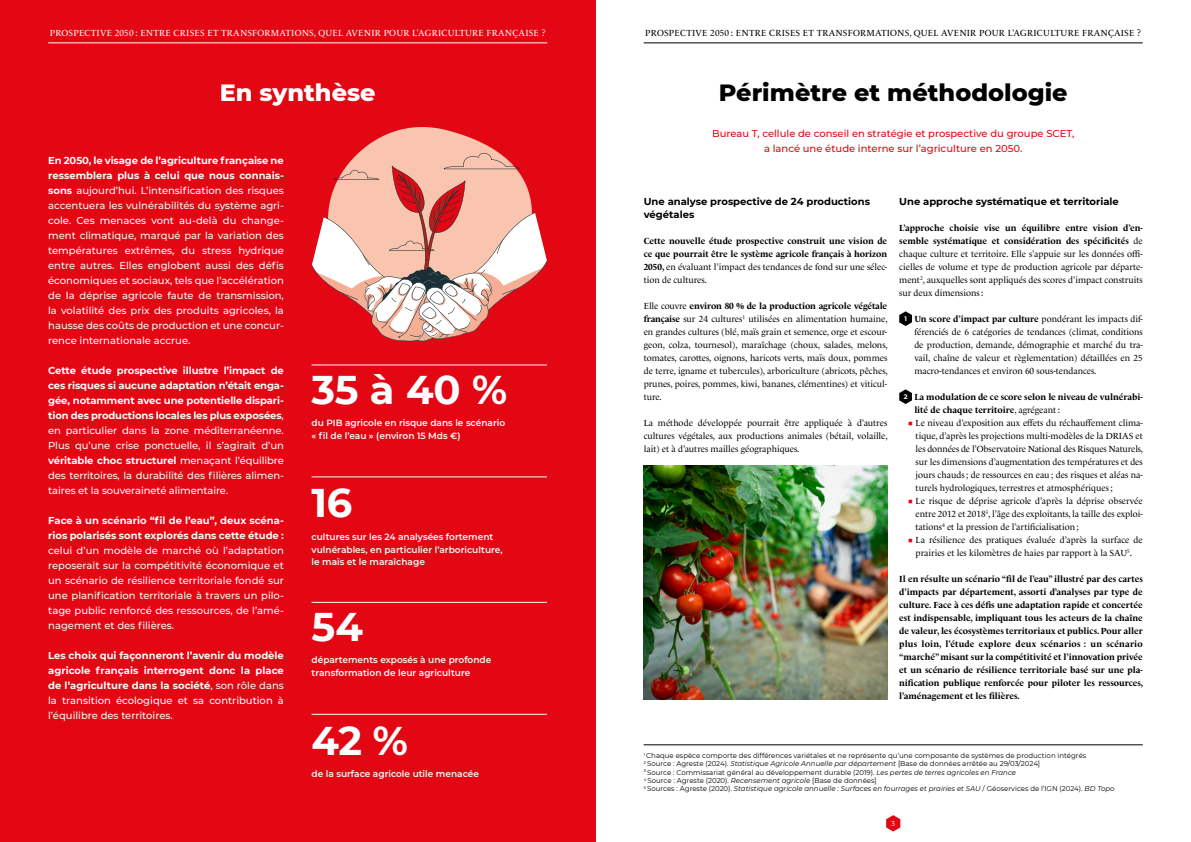
<style>
.page{position:relative;width:1191px;height:842px;background:#fff}
.page>*{position:absolute;margin:0;border:0;box-sizing:border-box;transform-origin:0 0}
.t1{font:700 40px "Montserrat";letter-spacing:-.01em;color:#fff}
.t2{font:800 24px "Montserrat";color:#000}
.t3{font:800 24px "Montserrat";color:#fff}
.t4{font:500 10px/15px "Montserrat";color:#fff;text-align:justify}
.t5{font:700 10px/15px "Montserrat";color:#fff;text-align:justify}
.t6{font:500 10px/15px "Montserrat";color:#e30613;text-align:center}
.t7{font:700 10px/13px "Montserrat";color:#000}
.t8{font:9px/13px "Le Monde Livre Std";color:#000;text-align:justify}
.t9{font:700 9px/13px "Le Monde Livre Std";color:#000;text-align:justify}
.t10{font:600 9px/13px "Montserrat";color:#fff}
.t11{font:9px "Le Monde Livre Std";letter-spacing:.02em;color:#fff}
.t12{font:9px "Le Monde Livre Std";letter-spacing:.02em;color:#000}
.t13{font:7px/8.4px "Montserrat";color:#000}
.t14{font:7px "Montserrat";color:#fff}
.s1{font-weight:700}
.s2{font-weight:500}
.s3{font-weight:400}
.s4{font-family:"Montserrat";font-weight:700;font-size:6.5px;color:#fff}
.s5{font-family:"Montserrat";font-size:6.5px;color:#fff}
.s6{font-family:"Montserrat";font-weight:600;color:#e30613}
.s7{font-style:italic}
</style>
<div class="page">
<svg style="left:886px;top:815px;width:14px;height:16px"></svg>
<div style="left:0;top:0;width:595px;height:842px;background:#e30613"></div>
<hr style="left:48px;top:43px;width:499px;height:1px;background:#fff">
<hr style="left:643px;top:43px;width:499px;height:1px;background:#000">
<hr style="left:311px;top:365px;width:236px;height:1px;background:#fff">
<hr style="left:311px;top:602px;width:236px;height:1px;background:#fff">
<hr style="left:311px;top:714px;width:236px;height:1px;background:#fff">
<hr style="left:311px;top:477px;width:236px;height:1px;background:#fff">
<svg style="left:899px;top:311px;width:13px;height:15px"></svg>
<svg style="left:899px;top:389px;width:13px;height:15px"></svg>
<hr style="left:643px;top:745px;width:499px;height:1px;background:#000">
<img style="left:643px;top:465px;width:244px;height:234px">
<svg style="left:311px;top:127px;width:236px;height:214px"></svg>
<p class="t11" style="left:50px;top:28px;width:497px">PROSPECTIVE 2050 : ENTRE CRISES ET TRANSFORMATIONS, QUEL AVENIR POUR L’AGRICULTURE FRANÇAISE ?</p>
<p class="t12" style="left:645px;top:28px;width:497px">PROSPECTIVE 2050 : ENTRE CRISES ET TRANSFORMATIONS, QUEL AVENIR POUR L’AGRICULTURE FRANÇAISE ?</p>
<h2 class="t3" style="left:220px;top:75px;width:157px">En synthèse</h2>
<h2 class="t2" style="left:719px;top:75px;width:350px">Périmètre et méthodologie</h2>
<p class="t4" style="left:48px;top:153px;width:237px"><span class="s1">En 2050, le visage de l’agriculture française ne ressemblera plus à celui que nous connais&shy;sons</span> aujourd’hui. L’intensification des risques accentuera les vulnérabilités du système agri&shy;cole. Ces menaces vont au-delà du change&shy;ment climatique, marqué par la variation des températures extrêmes, du stress hydrique entre autres. Elles englobent aussi des défis économiques et sociaux, tels que l’accélération de la déprise agricole faute de transmission, la volatilité des prix des produits agricoles, la hausse des coûts de production et une concur&shy;rence internationale accrue.</p>
<p class="t5" style="left:48px;top:363px;width:237px">Cette étude prospective illustre l’impact de ces risques si aucune adaptation n’était enga&shy;gée, notamment avec une potentielle dispari&shy;tion des productions locales les plus exposées<span class="s2">, en particulier dans la zone méditerranéenne.<br>Plus qu’une crise ponctuelle, il s’agirait d’un </span>véritable choc structurel <span class="s2">menaçant l’équilibre des territoires, la durabilité des filières alimen&shy;taires et la souveraineté alimentaire.</span></p>
<p class="t5" style="left:48px;top:513px;width:237px">Face à un scénario “fil de l’eau”, deux scéna&shy;rios polarisés sont explorés dans cette étude :</p>
<p class="t4" style="left:48px;top:543px;width:237px">celui d’un modèle de marché où l’adaptation reposerait sur la compétitivité économique et un scénario de résilience territoriale fondé sur une planification territoriale à travers un pilo&shy;tage public renforcé des ressources, de l’amé&shy;nagement et des filières.</p>
<p class="t5" style="left:48px;top:648px;width:237px">Les choix qui façonneront l’avenir du modèle agricole français interrogent donc la place de l’agriculture dans la société<span class="s2">, son rôle dans la transition écologique et sa contribution à l’équilibre des territoires.</span></p>
<h1 class="t1" style="left:311px;top:361px;width:197px">35 à 40 %</h1>
<p class="t10" style="left:311px;top:416px;width:195px">du PIB agricole en risque dans le scénario « fil de l’eau » (environ 15 Mds €)</p>
<h1 class="t1" style="left:311px;top:474px;width:42px">16</h1>
<p class="t10" style="left:311px;top:529px;width:193px">cultures sur les 24 analysées fortement vulnérables, en particulier l’arboriculture, le maïs et le maraîchage</p>
<h1 class="t1" style="left:311px;top:598px;width:53px">54</h1>
<p class="t10" style="left:311px;top:653px;width:181px">départements exposés à une profonde transformation de leur agriculture</p>
<h1 class="t1" style="left:311px;top:711px;width:98px">42 %</h1>
<p class="t10" style="left:311px;top:767px;width:169px">de la surface agricole utile menacée</p>
<p class="t6" style="left:712px;top:125px;width:363px">Bureau T, cellule de conseil en stratégie et prospective du groupe SCET, a lancé une étude interne sur l’agriculture en 2050.</p>
<p class="t7" style="left:643px;top:194px;width:228px">Une analyse prospective de 24 productions végétales</p>
<p class="t9" style="left:643px;top:234px;width:245px">Cette nouvelle étude prospective construit une vision de ce que pourrait être le système agricole français à horizon 2050, <span class="s3">en évaluant l’impact des tendances de fond sur une sélec&shy;tion de cultures.</span></p>
<p class="t8" style="left:643px;top:299px;width:245px">Elle couvre <span class="s1">environ 80 % de la production agricole végétale française</span> sur 24 cultures<sup>1</sup> utilisées en alimentation humaine, en grandes cultures (blé, maïs grain et semence, orge et escour&shy;geon, colza, tournesol), maraîchage (choux, salades, melons, tomates, carottes, oignons, haricots verts, maïs doux, pommes de terre, igname et tubercules), arboriculture (abricots, pêches, prunes, poires, pommes, kiwi, bananes, clémentines) et viticul&shy;ture.</p>
<p class="t8" style="left:643px;top:416px;width:245px">La méthode développée pourrait être appliquée à d’autres cultures végétales, aux productions animales (bétail, volaille, lait) et à d’autres mailles géographiques.</p>
<p class="t7" style="left:899px;top:194px;width:221px">Une approche systématique et territoriale</p>
<p class="t8" style="left:899px;top:221px;width:245px"><span class="s1">L’approche choisie vise un équilibre entre vision d’en&shy;semble systématique et considération des spécificités</span> de chaque culture et territoire. Elle s’appuie sur les données offi&shy;cielles de volume et type de production agricole par départe&shy;ment<sup>2</sup>, auxquelles sont appliqués des scores d’impact construits sur deux dimensions :</p>
<p class="t8" style="left:914px;top:312px;width:230px;text-indent:-10px"><span class="s4">1</span> <span class="s1">Un score d’impact par culture</span> pondérant les impacts dif&shy;férenciés de 6 catégories de tendances (climat, conditions de production, demande, démographie et marché du tra&shy;vail, chaîne de valeur et règlementation) détaillées en 25 macro-tendances et environ 60 sous-tendances.</p>
<p class="t9" style="left:914px;top:390px;width:230px;text-indent:-11px"><span class="s5">2</span> La modulation de ce score selon le niveau de vulnérabi&shy;lité de chaque territoire<span class="s3">, agrégeant :</span></p>
<p class="t8" style="left:915px;top:416px;width:229px;text-indent:-8px"><span class="s6">■</span> Le niveau d’exposition aux effets du réchauffement clima&shy;tique, d’après les projections multi-modèles de la DRIAS et les données de l’Observatoire National des Risques Naturels, sur les dimensions d’augmentation des températures et des jours chauds ; de ressources en eau ; des risques et aléas na&shy;turels hydrologiques, terrestres et atmosphériques ;</p>
<p class="t8" style="left:915px;top:494px;width:229px;text-indent:-8px"><span class="s6">■</span> Le risque de déprise agricole d’après la déprise observée entre 2012 et 2018<sup>3</sup>, l’âge des exploitants, la taille des exploi&shy;tations<sup>4</sup> et la pression de l’artificialisation ;</p>
<p class="t8" style="left:907px;top:533px;width:236px;text-align:center"><span class="s6">■</span> La résilience des pratiques évaluée d’après la surface de prairies et les kilomètres de haies par rapport à la SAU<sup>5</sup>.</p>
<p class="t9" style="left:899px;top:572px;width:245px">Il en résulte un scénario “fil de l’eau” illustré par des cartes d’impacts par département, assorti d’analyses par type de culture. Face à ces défis une adaptation rapide et concertée est indispensable, impliquant tous les acteurs de la chaîne de valeur, les écosystèmes territoriaux et publics. Pour aller plus loin, l’étude explore deux scénarios : un scénario “marché” misant sur la compétitivité et l’innovation privée et un scénario de résilience territoriale basé sur une pla&shy;nification publique renforcée pour piloter les ressources, l’aménagement et les filières.</p>
<p class="t13" style="left:643px;top:751px;width:472px"><sup>1</sup> Chaque espèce comporte des différences variétales et ne représente qu’une composante de systèmes de production intégrés<br><sup>2</sup> Source : Agreste (2024). <span class="s7">Statistique Agricole Annuelle par département</span> [Base de données arrêtée au 29/03/2024]<br><sup>3</sup> Source : Commissariat général au développement durable (2019). <span class="s7">Les pertes de terres agricoles en France<br></span><sup>4</sup> Source : Agreste (2020). <span class="s7">Recensement agricole</span> [Base de données]<br><sup>5</sup> Sources : Agreste (2020). <span class="s7">Statistique agricole annuelle : Surfaces en fourrages et prairies et SAU</span> / Géoservices de l’IGN (2024). <span class="s7">BD Topo</span></p>
<p class="t14" style="left:891px;top:819px;width:5px">3</p>
</div>
